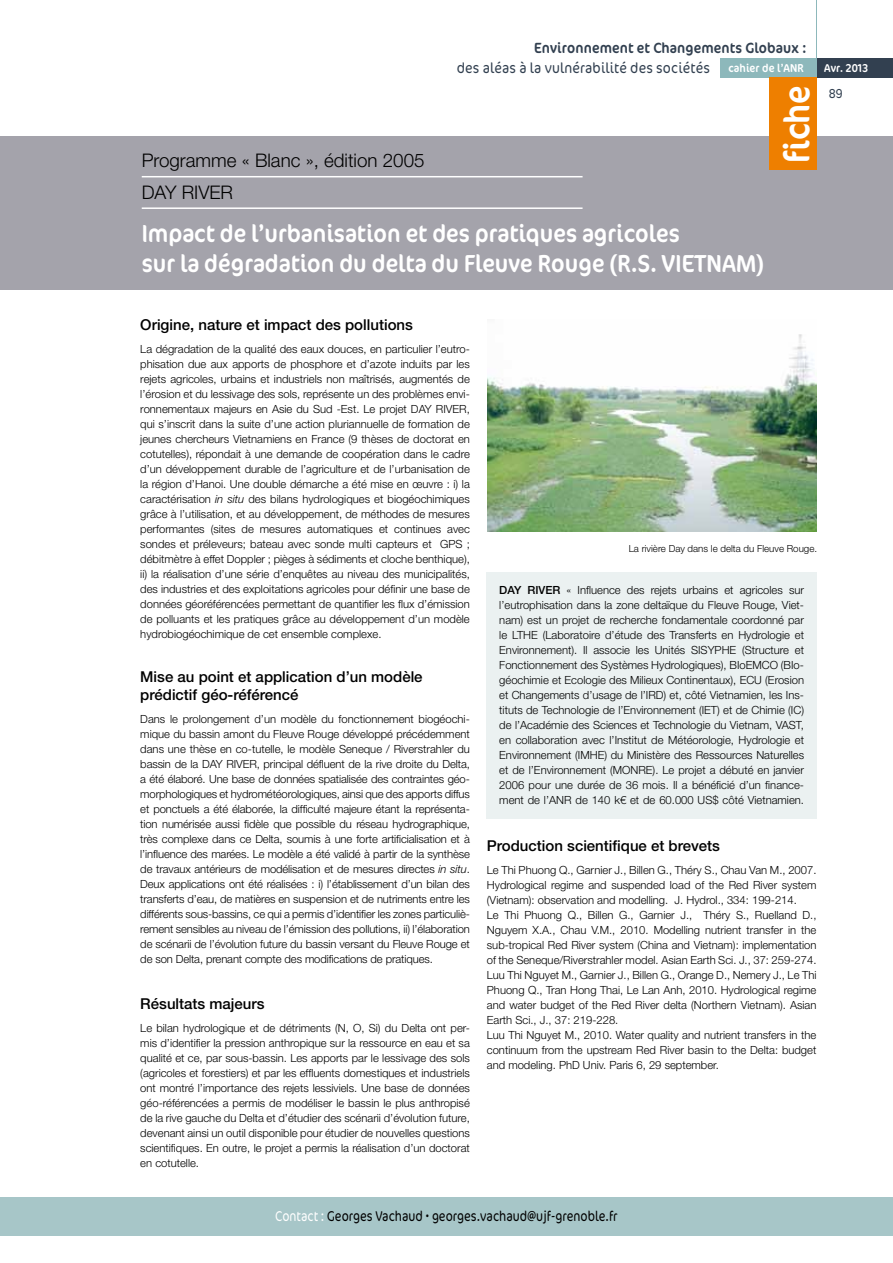
<style>
.page{position:relative;width:893px;height:1263px;background:#fff}
.page>*{position:absolute;margin:0;border:0;box-sizing:border-box;transform-origin:0 0}
.t1{font:36.3px "Cocon";color:#fff;scale:.91 1}
.t2{font:24.75px/30px "Cocon";color:#fff;scale:.91 1}
.t3{font:300 18.75px/31.5px "Helvetica Neue LT Pro";color:#000}
.t4{font:500 15px/18px "Helvetica Neue LT Pro";color:#000}
.t5{font:300 14.85px "Cocon";letter-spacing:.01em;color:#324050;scale:.91 1}
.t6{font:14.85px "Cocon";letter-spacing:.01em;color:#324050;scale:.91 1}
.t7{font:300 14.4px "Cocon";color:#000;scale:.83 1}
.t8{font:300 13.2px "Cocon";color:#324050;scale:.91 1}
.t9{font:11.55px "Cocon";letter-spacing:.01em;color:#fff;scale:.91 1}
.t10{font:300 11.25px/15px "Helvetica Neue LT Pro";color:#000;text-align:justify}
.t11{font:300 9.75px "Helvetica Neue LT Pro";color:#000}
.s1{font-style:italic}
.s2{font-weight:500}
.s3{color:#fff}
</style>
<div class="page">
<div style="left:0;top:136px;width:893px;height:154px;background:#a4a3ab"></div>
<div style="left:817px;top:58px;width:76px;height:20px;background:#324050"></div>
<div style="left:720px;top:58px;width:97px;height:20px;background:#8db8bb"></div>
<hr style="left:816px;top:0;width:1px;height:78px;background:#8db8bb">
<div style="left:769px;top:78px;width:48px;height:92px;background:#ee7f00"></div>
<div style="left:0;top:1197px;width:893px;height:38px;background:#a7c6c8"></div>
<hr style="left:142px;top:176px;width:441px;height:1px;background:#fff">
<hr style="left:142px;top:207px;width:441px;height:2px;background:#fff">
<div style="left:486px;top:572px;width:331px;height:247px;background:#ebf1f1"></div>
<img style="left:488px;top:334px;width:328px;height:197px">
<h3 class="t6" style="left:534px;top:39px;width:301px">Environnement et Changements Globaux :</h3>
<h3 class="t5" style="left:457px;top:60px;width:280px">des aléas à la vulnérabilité des sociétés</h3>
<p class="t9" style="left:728px;top:61px;width:84px">cahier de l’ANR</p>
<p class="t9" style="left:824px;top:61px;width:50px">Avr. 2013</p>
<h1 class="t1" style="left:776px;top:163px;width:87px;rotate:-90deg">fiche</h1>
<p class="t8" style="left:829px;top:86px;width:17px">89</p>
<h3 class="t3" style="left:142px;top:145px;width:284px">Programme « Blanc », édition 2005<br>DAY RIVER</h3>
<h2 class="t2" style="left:142px;top:219px;width:686px">Impact de l’urbanisation et des pratiques agricoles<br>sur la dégradation du delta du Fleuve Rouge (R.S. VIETNAM)</h2>
<h3 class="t4" style="left:140px;top:315px;width:274px">Origine, nature et impact des pollutions</h3>
<p class="t10" style="left:140px;top:341px;width:331px">La dégradation de la qualité des eaux douces, en particulier l’eutro&shy;phisation due aux apports de phosphore et d’azote induits par les rejets agricoles, urbains et industriels non maîtrisés, augmentés de l’érosion et du lessivage des sols, représente un des problèmes envi&shy;ronnementaux majeurs en Asie du Sud -Est. Le projet DAY RIVER, qui s’inscrit dans la suite d’une action pluriannuelle de formation de jeunes chercheurs Vietnamiens en France (9 thèses de doctorat en cotutelles), répondait à une demande de coopération dans le cadre d’un développement durable de l’agriculture et de l’urbanisation de la région d’Hanoi. Une double démarche a été mise en œuvre : i) la caractérisation <span class="s1">in situ</span> des bilans hydrologiques et biogéochimiques grâce à l’utilisation, et au développement, de méthodes de mesures performantes (sites de mesures automatiques et continues avec sondes et préleveurs; bateau avec sonde multi capteurs et GPS ; débitmètre à effet Doppler ; pièges à sédiments et cloche benthique), ii) la réalisation d’une série d’enquêtes au niveau des municipalités, des industries et des exploitations agricoles pour définir une base de données géoréférencées permettant de quantifier les flux d’émission de polluants et les pratiques grâce au développement d’un modèle hydrobiogéochimique de cet ensemble complexe.</p>
<h3 class="t4" style="left:140px;top:667px;width:284px">Mise au point et application d’un modèle prédictif géo-référencé</h3>
<p class="t10" style="left:140px;top:711px;width:331px">Dans le prolongement d’un modèle du fonctionnement biogéochi&shy;mique du bassin amont du Fleuve Rouge développé précédemment dans une thèse en co-tutelle, le modèle Seneque / Riverstrahler du bassin de la DAY RIVER, principal défluent de la rive droite du Delta, a été élaboré. Une base de données spatialisée des contraintes géo&shy;morphologiques et hydrométéorologiques, ainsi que des apports diffus et ponctuels a été élaborée, la difficulté majeure étant la représenta&shy;tion numérisée aussi fidèle que possible du réseau hydrographique, très complexe dans ce Delta, soumis à une forte artificialisation et à l’influence des marées. Le modèle a été validé à partir de la synthèse de travaux antérieurs de modélisation et de mesures directes <span class="s1">in situ</span>.<br>Deux applications ont été réalisées : i) l’établissement d’un bilan des transferts d’eau, de matières en suspension et de nutriments entre les différents sous-bassins, ce qui a permis d’identifier les zones particuliè&shy;rement sensibles au niveau de l’émission des pollutions, ii) l’élaboration de scénarii de l’évolution future du bassin versant du Fleuve Rouge et de son Delta, prenant compte des modifications de pratiques.</p>
<h3 class="t4" style="left:140px;top:994px;width:126px">Résultats majeurs</h3>
<p class="t10" style="left:140px;top:1020px;width:331px">Le bilan hydrologique et de détriments (N, O, Si) du Delta ont per&shy;mis d’identifier la pression anthropique sur la ressource en eau et sa qualité et ce, par sous-bassin. Les apports par le lessivage des sols (agricoles et forestiers) et par les effluents domestiques et industriels ont montré l’importance des rejets lessiviels. Une base de données géo-référencées a permis de modéliser le bassin le plus anthropisé de la rive gauche du Delta et d’étudier des scénarii d’évolution future, devenant ainsi un outil disponible pour étudier de nouvelles questions scientifiques. En outre, le projet a permis la réalisation d’un doctorat en cotutelle.</p>
<p class="t11" style="left:629px;top:542px;width:190px">La rivière Day dans le delta du Fleuve Rouge.</p>
<p class="t10" style="left:499px;top:583px;width:306px"><span class="s2">DAY RIVER</span> « Influence des rejets urbains et agricoles sur l’eutrophisation dans la zone deltaïque du Fleuve Rouge, Viet&shy;nam) est un projet de recherche fondamentale coordonné par le LTHE (Laboratoire d’étude des Transferts en Hydrologie et Environnement). Il associe les Unités SISYPHE (Structure et Fonctionnement des Systèmes Hydrologiques), BIoEMCO (BIo&shy;géochimie et Ecologie des Milieux Continentaux), ECU (Erosion et Changements d’usage de l’IRD) et, côté Vietnamien, les Ins&shy;tituts de Technologie de l’Environnement (IET) et de Chimie (IC) de l’Académie des Sciences et Technologie du Vietnam, VAST, en collaboration avec l’Institut de Météorologie, Hydrologie et Environnement (IMHE) du Ministère des Ressources Naturelles et de l’Environnement (MONRE). Le projet a débuté en janvier 2006 pour une durée de 36 mois. Il a bénéficié d’un finance&shy;ment de l’ANR de 140 k€ et de 60.000 US$ côté Vietnamien.</p>
<h3 class="t4" style="left:487px;top:836px;width:235px">Production scientifique et brevets</h3>
<p class="t10" style="left:487px;top:862px;width:331px;text-align:left">Le Thi Phuong Q., Garnier J., Billen G., Théry S., Chau Van M., 2007.<br>Hydrological regime and suspended load of the Red River system (Vietnam): observation and modelling. J. Hydrol., 334: 199-214.<br>Le Thi Phuong Q., Billen G., Garnier J., Théry S., Ruelland D., Nguyem X.A., Chau V.M., 2010. Modelling nutrient transfer in the sub-tropical Red River system (China and Vietnam): implementation of the Seneque/Riverstrahler model. Asian Earth Sci. J., 37: 259-274.<br>Luu Thi Nguyet M., Garnier J., Billen G., Orange D., Nemery J., Le Thi Phuong Q., Tran Hong Thai, Le Lan Anh, 2010. Hydrological regime and water budget of the Red River delta (Northern Vietnam). Asian Earth Sci., J., 37: 219-228.<br>Luu Thi Nguyet M., 2010. Water quality and nutrient transfers in the continuum from the upstream Red River basin to the Delta: budget and modeling. PhD Univ. Paris 6, 29 september.</p>
<p class="t7" style="left:275px;top:1207px;width:414px"><span class="s3">Contact :</span> Georges Vachaud • georges.vachaud@ujf-grenoble.fr</p>
</div>
